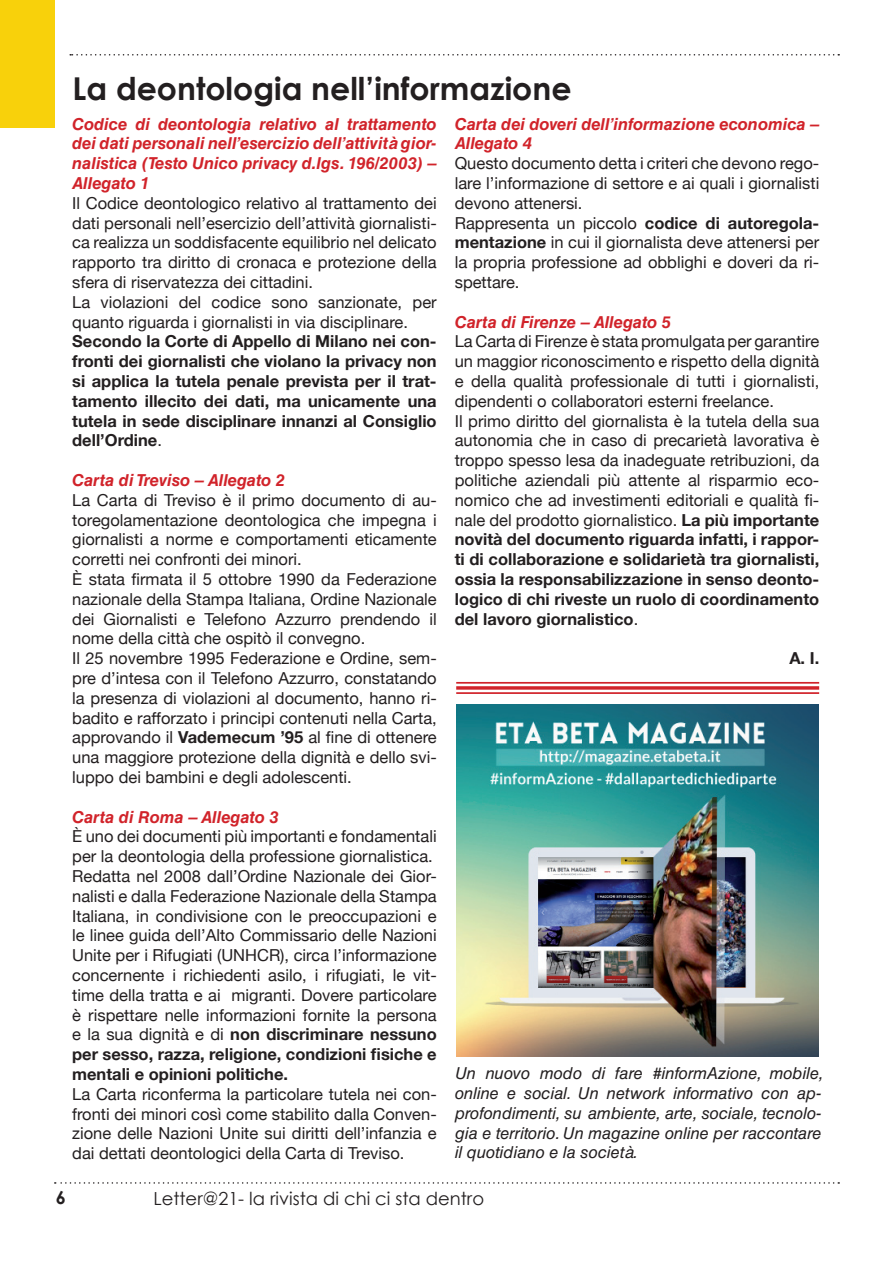
<style>
.page{position:relative;width:893px;height:1263px;background:#fff}
.page>*{position:absolute;margin:0;border:0;box-sizing:border-box;transform-origin:0 0}
.t1{font:700 31.5px "Century Gothic";color:#231f20}
.t2{font:18px "Century Gothic";color:#231f20}
.t3{font:700 18px "Century Gothic";color:#231f20}
.t4{font:16.5px/19.8px "Helvetica Neue";color:#231f20}
.t5{font:italic 700 16.5px/19.8px "Helvetica LT Std";color:#d1232a;text-align:justify}
.t6{font:700 16.5px/19.8px "Helvetica Neue";color:#231f20;text-align:justify}
.t7{font:italic 16.5px/19.8px "Helvetica LT Std";color:#231f20}
.s1{font-weight:400}
.s2{font-weight:700}
</style>
<div class="page">
<div style="left:0;top:0;width:54px;height:128px;background:#f8d10b"></div>
<svg style="left:70px;top:54px;width:769px;height:2px"></svg>
<svg style="left:55px;top:1182px;width:784px;height:2px"></svg>
<hr style="left:456px;top:692px;width:363px;height:2px;background:#d1232a">
<svg style="left:456px;top:686px;width:363px;height:4px"></svg>
<hr style="left:456px;top:682px;width:363px;height:2px;background:#d1232a">
<img style="left:457px;top:704px;width:362px;height:352px">
<h1 class="t1" style="left:73px;top:64px;width:500px">La deontologia nell’informazione</h1>
<p class="t5" style="left:72px;top:114px;width:366px">Codice di deontologia relativo al trattamento dei dati personali nell’esercizio dell’attività gior&shy;nalistica (Testo Unico privacy d.lgs. 196/2003) – Allegato 1</p>
<p class="t4" style="left:72px;top:193px;width:366px">Il Codice deontologico relativo al trattamento dei dati personali nell’esercizio dell’attività giornalisti&shy;ca realizza un soddisfacente equilibrio nel delicato rapporto tra diritto di cronaca e protezione della sfera di riservatezza dei cittadini.<br>La violazioni del codice sono sanzionate, per quanto riguarda i giornalisti in via disciplinare.</p>
<p class="t6" style="left:72px;top:331px;width:366px">Secondo la Corte di Appello di Milano nei con&shy;fronti dei giornalisti che violano la privacy non si applica la tutela penale prevista per il trat&shy;tamento illecito dei dati, ma unicamente una tutela in sede disciplinare innanzi al Consiglio dell’Ordine<span class="s1">.</span></p>
<p class="t5" style="left:72px;top:470px;width:214px">Carta di Treviso – Allegato 2</p>
<p class="t4" style="left:72px;top:490px;width:366px">La Carta di Treviso è il primo documento di au&shy;toregolamentazione deontologica che impegna i giornalisti a norme e comportamenti eticamente corretti nei confronti dei minori.<br>È stata firmata il 5 ottobre 1990 da Federazione nazionale della Stampa Italiana, Ordine Nazionale dei Giornalisti e Telefono Azzurro prendendo il nome della città che ospitò il convegno.<br>Il 25 novembre 1995 Federazione e Ordine, sem&shy;pre d’intesa con il Telefono Azzurro, constatando la presenza di violazioni al documento, hanno ri&shy;badito e rafforzato i principi contenuti nella Carta, approvando il <span class="s2">Vademecum ’95</span> al fine di ottenere una maggiore protezione della dignità e dello svi&shy;luppo dei bambini e degli adolescenti.</p>
<p class="t5" style="left:72px;top:807px;width:208px">Carta di Roma – Allegato 3</p>
<p class="t4" style="left:72px;top:826px;width:366px">È uno dei documenti più importanti e fondamentali per la deontologia della professione giornalistica.<br>Redatta nel 2008 dall’Ordine Nazionale dei Gior&shy;nalisti e dalla Federazione Nazionale della Stampa Italiana, in condivisione con le preoccupazioni e le linee guida dell’Alto Commissario delle Nazioni Unite per i Rifugiati (UNHCR), circa l’informazione concernente i richiedenti asilo, i rifugiati, le vit&shy;time della tratta e ai migranti. Dovere particolare è rispettare nelle informazioni fornite la persona e la sua dignità e di <span class="s2">non discriminare nessuno per sesso, razza, religione, condizioni fisiche e mentali e opinioni politiche.</span></p>
<p class="t4" style="left:72px;top:1084px;width:366px;text-align:justify">La Carta riconferma la particolare tutela nei con&shy;fronti dei minori così come stabilito dalla Conven&shy;zione delle Nazioni Unite sui diritti dell’infanzia e dai dettati deontologici della Carta di Treviso.</p>
<p class="t5" style="left:455px;top:114px;width:366px">Carta dei doveri dell’informazione economica –<br>Allegato 4</p>
<p class="t4" style="left:455px;top:153px;width:366px">Questo documento detta i criteri che devono rego&shy;lare l’informazione di settore e ai quali i giornalisti devono attenersi.<br>Rappresenta un piccolo <span class="s2">codice di autoregola&shy;mentazione</span> in cui il giornalista deve attenersi per la propria professione ad obblighi e doveri da ri&shy;spettare.</p>
<p class="t5" style="left:455px;top:312px;width:218px">Carta di Firenze – Allegato 5</p>
<p class="t4" style="left:455px;top:331px;width:366px">La Carta di Firenze è stata promulgata per garantire un maggior riconoscimento e rispetto della dignità e della qualità professionale di tutti i giornalisti, dipendenti o collaboratori esterni freelance.<br>Il primo diritto del giornalista è la tutela della sua autonomia che in caso di precarietà lavorativa è troppo spesso lesa da inadeguate retribuzioni, da politiche aziendali più attente al risparmio eco&shy;nomico che ad investimenti editoriali e qualità fi&shy;nale del prodotto giornalistico. <span class="s2">La più importante novità del documento riguarda infatti, i rappor&shy;ti di collaborazione e solidarietà tra giornalisti, ossia la responsabilizzazione in senso deonto&shy;logico di chi riveste un ruolo di coordinamento del lavoro giornalistico</span>.</p>
<p class="t6" style="left:789px;top:648px;width:31px">A. I.</p>
<p class="t7" style="left:455px;top:1063px;width:370px">Un nuovo modo di fare #informAzione, mobile, online e social. Un network informativo con ap&shy;profondimenti, su ambiente, arte, sociale, tecnolo&shy;gia e territorio. Un magazine online per raccontare il quotidiano e la società.</p>
<p class="t3" style="left:56px;top:1183px;width:12px">6</p>
<p class="t2" style="left:153px;top:1185px;width:332px">Letter@21- la rivista di chi ci sta dentro</p>
</div>
